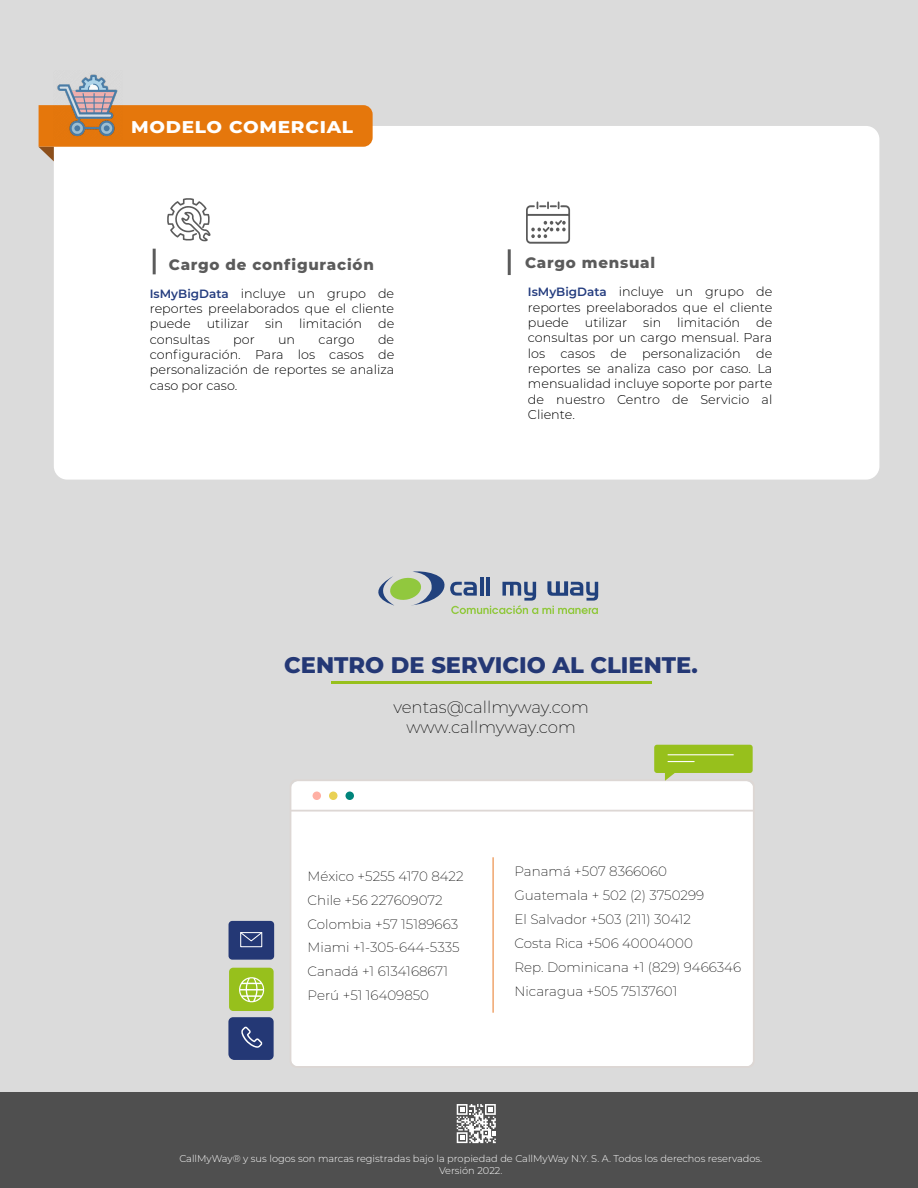
<style>
.page{position:relative;width:918px;height:1188px;background:#dbdbdb}
.page>*{position:absolute;margin:0;border:0;box-sizing:border-box;transform-origin:0 0}
.t1{font:800 22.5px "Montserrat";color:#243875}
.t2{font:800 16.95px "Montserrat";letter-spacing:.04em;color:#fff;scale:1.08 1}
.t3{font:200 16.65px "Montserrat";color:#000}
.t4{font:800 15.15px "Montserrat";letter-spacing:.05em;color:#5b5b5b}
.t5{font:200 13.5px/23.9px "Montserrat";color:#000}
.t6{font:300 12.75px/15.3px "Montserrat";color:#000;text-align:justify}
.t7{font:300 9.75px/11.9px "Montserrat";color:#fff;text-align:center}
.s1{font-weight:600;font-size:12px;color:#253d7f}
</style>
<div class="page">
<svg style="left:378px;top:571px;width:220px;height:43px"></svg>
<div style="left:291px;top:781px;width:463px;height:286px;background:#fff;border-radius:9px"></div>
<div style="left:0;top:1092px;width:918px;height:96px;background:#4f4f4f"></div>
<svg style="left:457px;top:1104px;width:39px;height:39px"></svg>
<hr style="left:331px;top:681px;width:321px;height:3px;background:#97c01c">
<hr style="left:291px;top:810px;width:463px;height:2px;background:#ddd7d4">
<div style="left:290px;top:779px;width:465px;height:289px;border:2px solid #ddd7d4;border-radius:6px"></div>
<div style="left:313px;top:792px;width:8px;height:8px;background:#ffb0a4;border-radius:50%"></div>
<div style="left:329px;top:792px;width:9px;height:8px;background:#e9d154;border-radius:50%"></div>
<div style="left:346px;top:792px;width:8px;height:8px;background:#00847b;border-radius:50%"></div>
<div style="left:654px;top:745px;width:99px;height:28px;background:#97c01c;border-radius:3px"></div>
<hr style="left:668px;top:754px;width:66px;height:1px;background:#fff">
<svg style="left:668px;top:761px;width:27px;height:1px"></svg>
<svg style="left:665px;top:773px;width:14px;height:8px"></svg>
<div style="left:229px;top:921px;width:45px;height:39px;background:#243875;border-radius:4px"></div>
<svg style="left:240px;top:932px;width:23px;height:16px"></svg>
<div style="left:229px;top:968px;width:45px;height:43px;background:#97c01c;border-radius:4px"></div>
<svg style="left:239px;top:977px;width:26px;height:26px"></svg>
<svg style="left:228px;top:1017px;width:46px;height:43px;background:#34477f"></svg>
<hr style="left:493px;top:857px;width:1px;height:156px;background:#e87924">
<div style="left:54px;top:126px;width:825px;height:354px;background:#fff;border-radius:13px"></div>
<svg style="left:39px;top:105px;width:334px;height:56px"></svg>
<img style="left:54px;top:74px;width:68px;height:65px">
<hr style="left:153px;top:249px;width:3px;height:25px;background:#5b5b5b">
<svg style="left:526px;top:201px;width:44px;height:43px"></svg>
<hr style="left:508px;top:249px;width:3px;height:26px;background:#5b5b5b">
<svg style="left:167px;top:198px;width:44px;height:43px"></svg>
<h2 class="t2" style="left:131px;top:114px;width:207px">MODELO COMERCIAL</h2>
<p class="t4" style="left:169px;top:253px;width:207px">Cargo de configuración</p>
<p class="t4" style="left:525px;top:252px;width:132px">Cargo mensual</p>
<p class="t6" style="left:150px;top:285px;width:246px"><span class="s1">IsMyBigData</span> incluye un grupo de reportes preelaborados que el cliente puede</p>
<p class="t6" style="left:528px;top:284px;width:246px"><span class="s1">IsMyBigData</span> incluye un grupo de reportes preelaborados que el cliente puede</p>
<p class="t6" style="left:528px;top:314px;width:246px;text-indent:228px">de consultas por un cargo mensual. Para los casos de personalización de reportes se analiza caso por caso. La mensualidad incluye soporte por parte de nuestro Centro de Servicio al Cliente.</p>
<p class="t6" style="left:585px;top:314px;width:44px">utilizar</p>
<p class="t6" style="left:643px;top:314px;width:98px">sin limitación</p>
<p class="t6" style="left:207px;top:316px;width:78px">utilizar sin</p>
<p class="t6" style="left:299px;top:316px;width:64px">limitación</p>
<p class="t6" style="left:378px;top:316px;width:18px">de</p>
<p class="t6" style="left:150px;top:331px;width:61px">consultas</p>
<p class="t6" style="left:233px;top:331px;width:23px">por</p>
<p class="t6" style="left:278px;top:331px;width:19px">un</p>
<p class="t6" style="left:319px;top:331px;width:37px">cargo</p>
<p class="t6" style="left:150px;top:331px;width:246px;text-indent:228px">de configuración. Para los casos de personalización de reportes se analiza caso por caso.</p>
<h1 class="t1" style="left:284px;top:649px;width:415px">CENTRO DE SERVICIO AL CLIENTE.</h1>
<h3 class="t3" style="left:393px;top:695px;width:197px">ventas@callmyway.com</h3>
<h3 class="t3" style="left:406px;top:716px;width:171px">www.callmyway.com</h3>
<p class="t5" style="left:308px;top:864px;width:157px">México +5255 4170 8422<br>Chile +56 227609072<br>Colombia +57 15189663<br>Miami +1-305-644-5335<br>Canadá +1 6134168671<br>Perú +51 16409850</p>
<p class="t5" style="left:515px;top:859px;width:228px">Panamá +507 8366060<br>Guatemala + 502 (2) 3750299<br>El Salvador +503 (211) 30412<br>Costa Rica +506 40004000<br>Rep. Dominicana +1 (829) 9466346<br>Nicaragua +505 75137601</p>
<p class="t7" style="left:179px;top:1152px;width:584px">CallMyWay® y sus logos son marcas registradas bajo la propiedad de CallMyWay N.Y. S. A. Todos los derechos reservados.<br>Versión 2022.</p>
</div>
